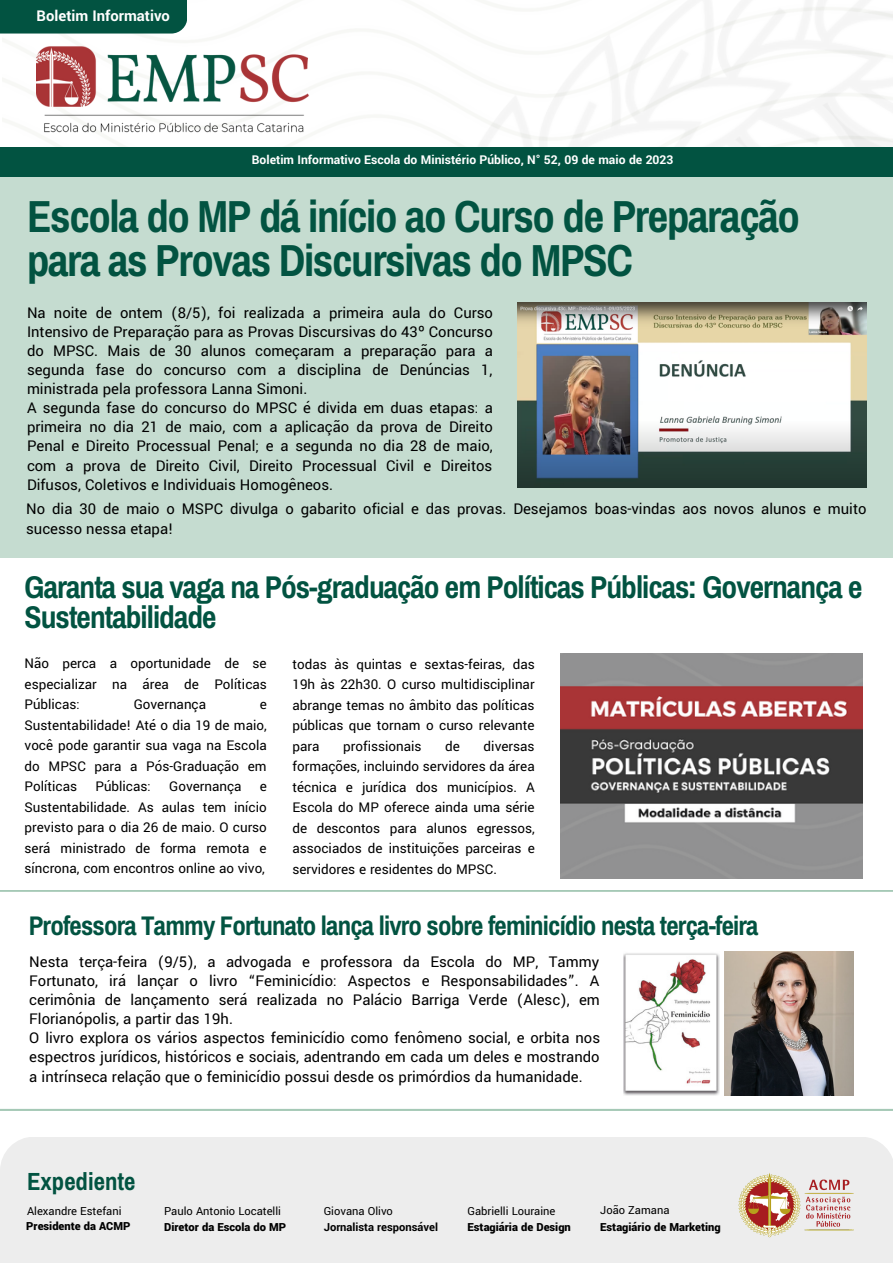
<style>
.page{position:relative;width:893px;height:1264px;background:#fff}
.page>*{position:absolute;margin:0;border:0;box-sizing:border-box;transform-origin:0 0}
.t1{font:700 45px/43.8px "Archivo Narrow";letter-spacing:-.03em;color:#025341}
.t2{font:700 31.5px/30.3px "Archivo Narrow";letter-spacing:-.03em;color:#025341}
.t3{font:700 27px "Archivo Narrow";letter-spacing:-.03em;color:#025341}
.t4{font:700 24.75px "Archivo Narrow";color:#025341}
.t5{font:16.5px/19px "Yantramanav";color:#000;text-align:justify}
.t6{font:700 16.5px "Yantramanav";color:#fff}
.t7{font:14.85px/20.5px "Yantramanav";color:#000;text-align:justify}
.t8{font:700 13.5px "Yantramanav";color:#fff}
.t9{font:12.45px "Yantramanav";color:#000}
.t10{font:900 12.45px "Yantramanav";color:#000}
.t11{font:700 12.45px "Yantramanav";color:#000}
</style>
<div class="page">
<div style="left:0;top:175px;width:892px;height:382px;background:#c5dcd0"></div>
<img style="left:36px;top:6px;width:856px;height:141px">
<div style="left:0;top:0;width:187px;height:34px;background:#025341"></div>
<div style="left:0;top:147px;width:892px;height:29px;background:#025341"></div>
<img style="left:37px;top:44px;width:276px;height:90px">
<div style="left:0;top:1136px;width:892px;height:126px;background:#ededed"></div>
<img style="left:738px;top:1173px;width:115px;height:65px">
<svg style="left:0;top:890px;width:892px;height:220px"></svg>
<img style="left:517px;top:302px;width:349px;height:185px">
<img style="left:623px;top:952px;width:96px;height:143px">
<img style="left:724px;top:952px;width:129px;height:143px">
<img style="left:561px;top:653px;width:301px;height:225px">
<p class="t6" style="left:37px;top:6px;width:135px">Boletim Informativo</p>
<p class="t8" style="left:252px;top:151px;width:423px">Boletim Informativo Escola do Ministério Público, N° 52, 09 de maio de 2023</p>
<p class="t1" style="left:27px;top:194px;width:774px">Escola do MP dá início ao Curso de Preparação para as Provas Discursivas do MPSC</p>
<p class="t5" style="left:27px;top:303px;width:467px">Na noite de ontem (8/5), foi realizada a primeira aula do Curso Intensivo de Preparação para as Provas Discursivas do 43º Concurso do MPSC. Mais de 30 alunos começaram a preparação para a segunda fase do concurso com a disciplina de Denúncias 1, ministrada pela professora Lanna Simoni.</p>
<p class="t5" style="left:27px;top:399px;width:467px">A segunda fase do concurso do MPSC é divida em duas etapas: a primeira no dia 21 de maio, com a aplicação da prova de Direito Penal e Direito Processual Penal; e a segunda no dia 28 de maio, com a prova de Direito Civil, Direito Processual Civil e Direitos Difusos, Coletivos e Individuais Homogêneos.</p>
<p class="t5" style="left:26px;top:500px;width:841px">No dia 30 de maio o MSPC divulga o gabarito oficial e das provas. Desejamos boas-vindas aos novos alunos e muito sucesso nessa etapa!</p>
<p class="t2" style="left:25px;top:571px;width:839px">Garanta sua vaga na Pós-graduação em Políticas Públicas: Governança e<br>Sustentabilidade</p>
<p class="t7" style="left:25px;top:653px;width:244px">Não perca a oportunidade de se especializar na área de Políticas Públicas:</p>
<p class="t7" style="left:134px;top:694px;width:74px">Governança</p>
<p class="t7" style="left:25px;top:694px;width:244px;text-indent:235px">e Sustentabilidade! Até o dia 19 de maio, você pode garantir sua vaga na Escola do MPSC para a Pós-Graduação em Políticas Públicas: Governança e Sustentabilidade. As aulas tem início previsto para o dia 26 de maio. O curso será ministrado de forma remota e síncrona, com encontros online ao vivo,</p>
<p class="t7" style="left:292px;top:654px;width:244px">todas às quintas e sextas-feiras, das 19h às 22h30. O curso multidisciplinar abrange temas no âmbito das políticas públicas que tornam o curso relevante para</p>
<p class="t7" style="left:343px;top:736px;width:80px">profissionais</p>
<p class="t7" style="left:445px;top:736px;width:16px">de</p>
<p class="t7" style="left:292px;top:736px;width:244px;text-indent:191px">diversas formações, incluindo servidores da área técnica e jurídica dos municípios. A Escola do MP oferece ainda uma série de descontos para alunos egressos, associados de instituições parceiras e servidores e residentes do MPSC.</p>
<p class="t3" style="left:29px;top:906px;width:731px">Professora Tammy Fortunato lança livro sobre feminicídio nesta terça-feira</p>
<p class="t5" style="left:29px;top:952px;width:572px">Nesta terça-feira (9/5), a advogada e professora da Escola do MP, Tammy Fortunato, irá lançar o livro “Feminicídio: Aspectos e Responsabilidades”. A cerimônia de lançamento será realizada no Palácio Barriga Verde (Alesc), em Florianópolis, a partir das 19h.</p>
<p class="t5" style="left:29px;top:1028px;width:572px">O livro explora os vários aspectos feminicídio como fenômeno social, e orbita nos espectros jurídicos, históricos e sociais, adentrando em cada um deles e mostrando a intrínseca relação que o feminicídio possui desde os primórdios da humanidade.</p>
<p class="t4" style="left:27px;top:1163px;width:110px">Expediente</p>
<p class="t9" style="left:27px;top:1203px;width:96px">Alexandre Estefani</p>
<p class="t9" style="left:164px;top:1203px;width:118px">Paulo Antonio Locatelli</p>
<p class="t9" style="left:467px;top:1203px;width:89px">Gabrielli Louraine</p>
<p class="t9" style="left:600px;top:1202px;width:71px">João Zamana</p>
<p class="t10" style="left:26px;top:1217px;width:106px">Presidente da ACMP</p>
<p class="t10" style="left:164px;top:1219px;width:124px">Diretor da Escola do MP</p>
<p class="t10" style="left:467px;top:1219px;width:105px">Estagiária de Design</p>
<p class="t10" style="left:600px;top:1219px;width:122px">Estagiário de Marketing</p>
<p class="t9" style="left:323px;top:1203px;width:71px">Giovana Olivo</p>
<p class="t11" style="left:323px;top:1219px;width:116px">Jornalista responsável</p>
</div>
